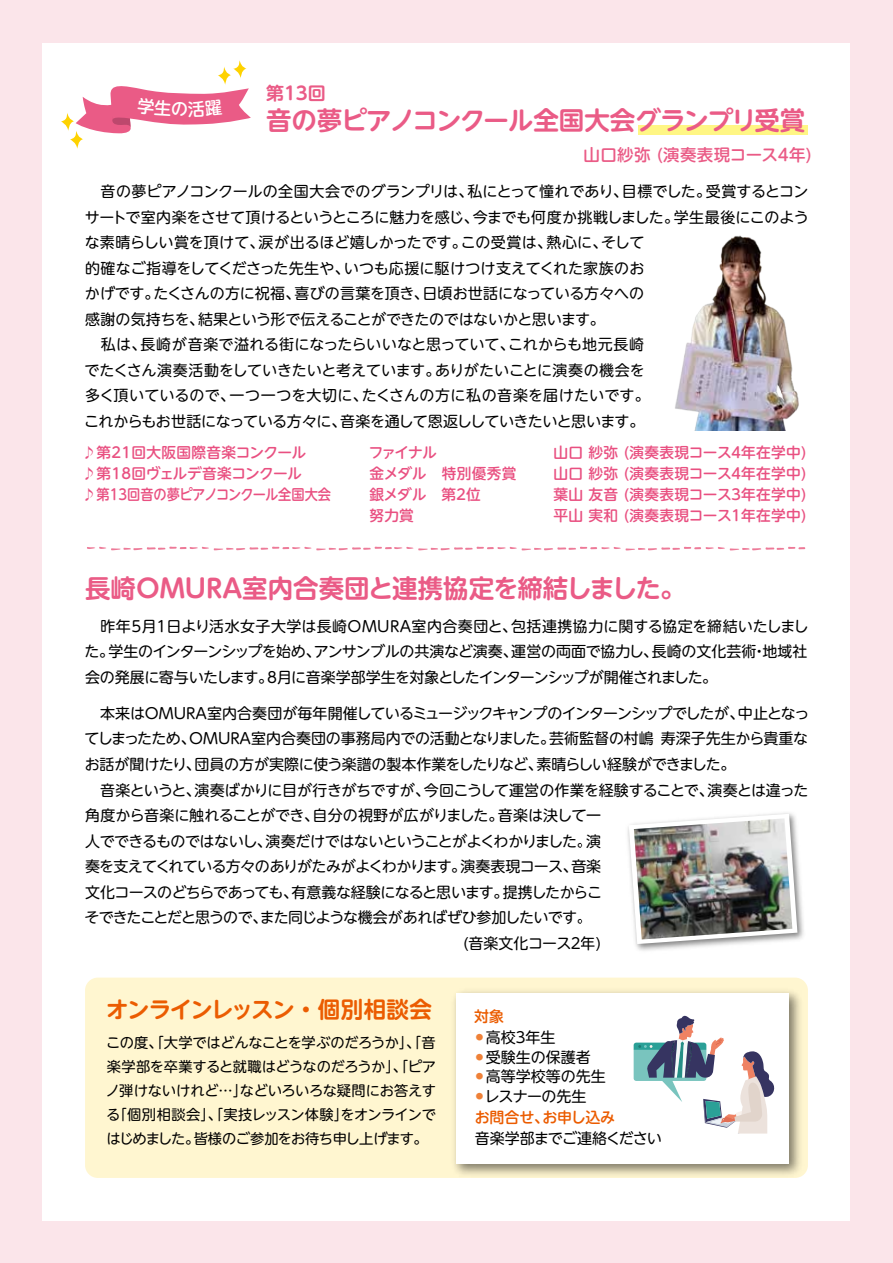
<style>
.page{position:relative;width:893px;height:1263px;background:#fbe5ea}
.page>*{position:absolute;margin:0;border:0;box-sizing:border-box;transform-origin:0 0}
.t1{font:700 25.5px "UD Shin M Go Pro De";letter-spacing:-.005em;color:#ea5b86}
.t2{font:700 25.5px "UD Shin M Go Pro De";letter-spacing:-.035em;color:#ea5b86}
.t3{font:700 22.5px "UD Shin M Go Pro De";letter-spacing:-.055em;color:#eb5c01}
.t4{font:700 18px "UD Shin M Go Pro De";color:#ea5b86}
.t5{font:500 16.5px "UD Shin M Go Pro";letter-spacing:.02em;color:#ea5b86}
.t6{font:15px/25.5px "UD Shin M Go Pro";letter-spacing:-.02em;color:#000}
.t7{font:15px "UD Shin M Go Pro";letter-spacing:-.055em;color:#000}
.t8{font:15px "UD Shin M Go Pro";letter-spacing:-.045em;color:#000}
.t9{font:15px "UD Shin M Go Pro";letter-spacing:-.05em;color:#000}
.t10{font:15px "UD Shin M Go Pro";color:#000}
.t11{font:500 15px "UD Shin M Go Pro";letter-spacing:-.015em;color:#eb5c01}
.t12{font:15px "UD Shin M Go Pro";letter-spacing:-.04em;color:#000}
.t13{font:500 14.7px "UD Shin M Go Pro";letter-spacing:.02em;color:#e95081}
.t14{font:500 14.7px "UD Shin M Go Pro";color:#e95081}
.t15{font:14.25px/24px "UD Shin M Go Pro";letter-spacing:-.035em;color:#000;text-align:justify}
</style>
<div class="page">
<div style="left:43px;top:43px;width:807px;height:1177px;background:#fff"></div>
<svg style="left:218px;top:66px;width:13px;height:19px"></svg>
<svg style="left:233px;top:59px;width:14px;height:20px"></svg>
<svg style="left:70px;top:130px;width:13px;height:19px"></svg>
<svg style="left:61px;top:112px;width:13px;height:19px"></svg>
<img style="left:675px;top:235px;width:124px;height:195px">
<div style="left:638px;top:125px;width:170px;height:10px;background:#fff684"></div>
<svg style="left:87px;top:547px;width:718px;height:3px"></svg>
<img style="left:627px;top:813px;width:177px;height:138px">
<svg style="left:629px;top:814px;width:168px;height:130px"></svg>
<img style="left:634px;top:818px;width:158px;height:121px">
<div style="left:85px;top:977px;width:723px;height:201px;background:#fff6d0;border-radius:13px"></div>
<img style="left:454px;top:991px;width:352px;height:187px">
<div style="left:456px;top:993px;width:333px;height:171px;background:#fff"></div>
<svg style="left:634px;top:1015px;width:141px;height:118px"></svg>
<svg style="left:76px;top:83px;width:175px;height:50px"></svg>
<p class="t4" style="left:266px;top:79px;width:61px">第13回</p>
<h1 class="t2" style="left:266px;top:99px;width:541px">音の夢ピアノコンクール全国大会グランプリ受賞</h1>
<p class="t5" style="left:584px;top:142px;width:230px">山口紗弥 (演奏表現コース4年)</p>
<p class="t6" style="left:84px;top:178px;width:726px">　音の夢ピアノコンクールの全国大会でのグランプリは、私にとって憧れであり、目標でした。受賞するとコンサートで室内楽をさせて頂けるというところに魅力を感じ、今までも何度か挑戦しました。学生最後にこのような素晴らしい賞を頂けて、涙が出るほど嬉しかったです。この受賞は、熱心に、そして<br>的確なご指導をしてくださった先生や、いつも応援に駆けつけ支えてくれた家族のお<br>かげです。たくさんの方に祝福、喜びの言葉を頂き、日頃お世話になっている方々への<br>感謝の気持ちを、結果という形で伝えることができたのではないかと思います。<br>　私は、長崎が音楽で溢れる街になったらいいなと思っていて、これからも地元長崎<br>でたくさん演奏活動をしていきたいと考えています。ありがたいことに演奏の機会を<br>多く頂いているので、一つ一つを大切に、たくさんの方に私の音楽を届けたいです。<br>これからもお世話になっている方々に、音楽を通して恩返ししていきたいと思います。</p>
<p class="t13" style="left:82px;top:441px;width:226px">♪第21回大阪国際音楽コンクール</p>
<p class="t14" style="left:369px;top:441px;width:70px">ファイナル</p>
<p class="t13" style="left:553px;top:441px;width:255px">山口 紗弥 (演奏表現コース４年在学中)</p>
<p class="t14" style="left:82px;top:462px;width:222px">♪第18回ヴェルデ音楽コンクール</p>
<p class="t13" style="left:370px;top:462px;width:148px">金メダル　特別優秀賞</p>
<p class="t13" style="left:553px;top:462px;width:255px">山口 紗弥 (演奏表現コース４年在学中)</p>
<p class="t14" style="left:82px;top:483px;width:251px">♪第13回音の夢ピアノコンクール全国大会</p>
<p class="t14" style="left:369px;top:483px;width:113px">銀メダル　第２位</p>
<p class="t13" style="left:553px;top:483px;width:255px">葉山 友音 (演奏表現コース３年在学中)</p>
<p class="t14" style="left:369px;top:504px;width:46px">努力賞</p>
<p class="t13" style="left:553px;top:504px;width:255px">平山 実和 (演奏表現コース１年在学中)</p>
<h1 class="t1" style="left:85px;top:568px;width:602px">長崎OMURA室内合奏団と連携協定を締結しました。</h1>
<p class="t6" style="left:85px;top:613px;width:725px;text-align:justify">　昨年5月1日より活水女子大学は長崎OMURA室内合奏団と、包括連携協力に関する協定を締結いたしました。学生のインターンシップを始め、アンサンブルの共演など演奏、運営の両面で協力し、長崎の文化芸術・地域社会の発展に寄与いたします。8月に音楽学部学生を対象としたインターンシップが開催されました。</p>
<p class="t9" style="left:85px;top:701px;width:726px">　本来はOMURA室内合奏団が毎年開催しているミュージックキャンプのインターンシップでしたが、中止となっ</p>
<p class="t6" style="left:85px;top:725px;width:725px">てしまったため、OMURA室内合奏団の事務局内での活動となりました。芸術監督の村嶋 寿深子先生から貴重な</p>
<p class="t6" style="left:85px;top:751px;width:652px">お話が聞けたり、団員の方が実際に使う楽譜の製本作業をしたりなど、素晴らしい経験ができました。</p>
<p class="t6" style="left:85px;top:776px;width:725px">　音楽というと、演奏ばかりに目が行きがちですが、今回こうして運営の作業を経験することで、演奏とは違った</p>
<p class="t6" style="left:85px;top:802px;width:518px">角度から音楽に触れることができ、自分の視野が広がりました。音楽は決して一</p>
<p class="t8" style="left:85px;top:829px;width:518px">人でできるものではないし、演奏だけではないということがよくわかりました。演</p>
<p class="t8" style="left:85px;top:854px;width:518px">奏を支えてくれている方々のありがたみがよくわかります。演奏表現コース、音楽</p>
<p class="t7" style="left:85px;top:880px;width:519px">文化コースのどちらであっても、有意義な経験になると思います。提携したからこ</p>
<p class="t7" style="left:85px;top:905px;width:509px">そできたことだと思うので、また同じような機会があればぜひ参加したいです。</p>
<p class="t6" style="left:463px;top:929px;width:140px">(音楽文化コース2年)</p>
<h2 class="t3" style="left:106px;top:991px;width:327px">オンラインレッスン・個別相談会</h2>
<p class="t15" style="left:106px;top:1029px;width:332px">この度、「大学ではどんなことを学ぶのだろうか」、「音楽学部を卒業すると就職はどうなのだろうか」、「ピアノ弾けないけれど…」などいろいろな疑問にお答えする「個別相談会」、「実技レッスン体験」をオンラインではじめました。皆様のご参加をお待ち申し上げます。</p>
<p class="t6" style="left:476px;top:1024px;width:81px"><sup>●</sup> 高校３年生</p>
<p class="t11" style="left:474px;top:1004px;width:31px">対象</p>
<p class="t10" style="left:476px;top:1045px;width:116px"><sup>●</sup> 受験生の保護者</p>
<p class="t10" style="left:476px;top:1064px;width:131px"><sup>●</sup> 高等学校等の先生</p>
<p class="t12" style="left:476px;top:1084px;width:112px"><sup>●</sup> レスナーの先生</p>
<p class="t11" style="left:475px;top:1105px;width:142px">お問合せ、お申し込み</p>
<p class="t7" style="left:475px;top:1126px;width:188px">音楽学部までご連絡ください</p>
</div>
